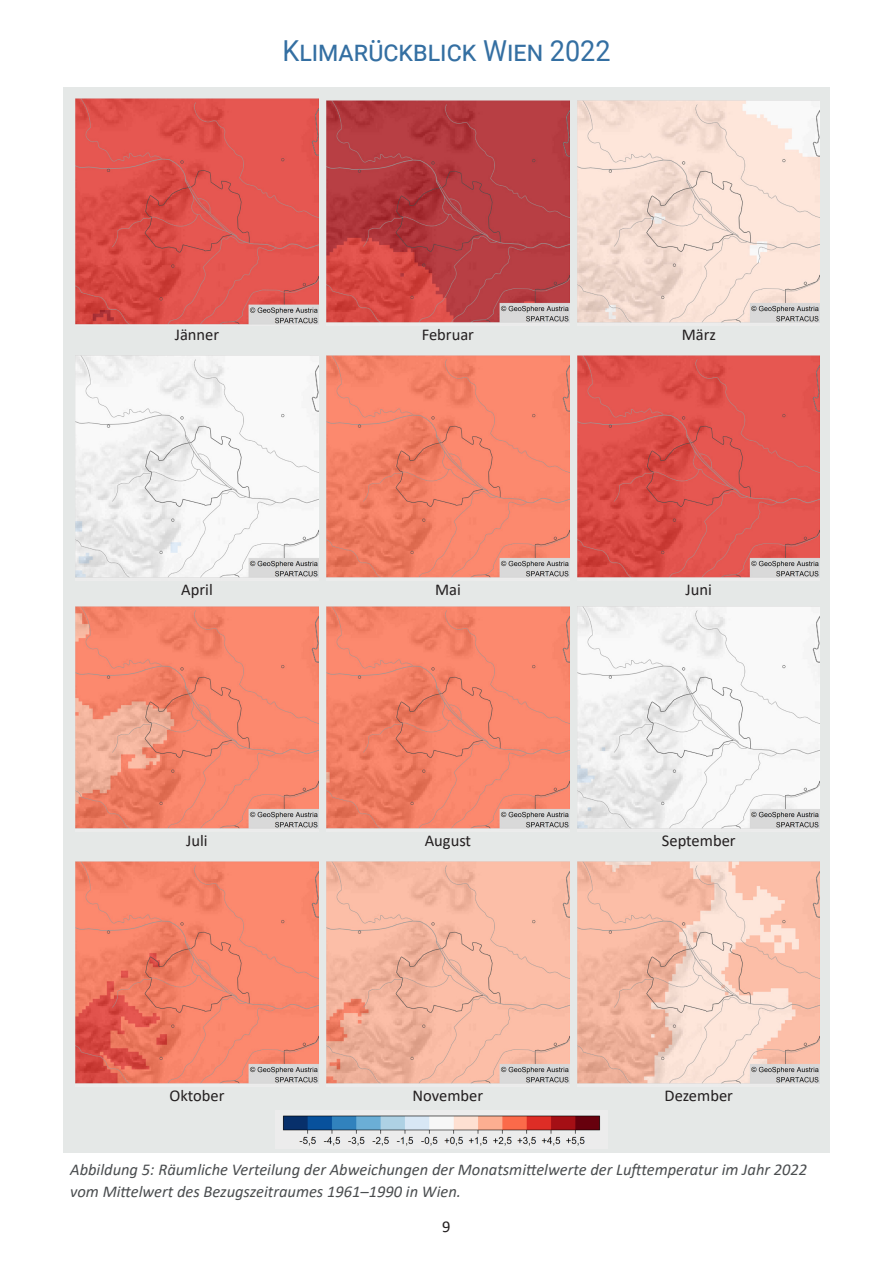
<style>
.page{position:relative;width:893px;height:1263px;background:#fff}
.page>*{position:absolute;margin:0;border:0;box-sizing:border-box;transform-origin:0 0}
.t1{font:28.95px "Roboto";color:#346fa2;scale:.93 1}
.t2{font:italic 16.5px/21.6px "Calibri";color:#4a4d4f}
.t3{font:16.5px "Calibri";color:#231f20}
</style>
<div class="page">
<div style="left:63px;top:88px;width:767px;height:1065px;background:#e5e8e7"></div>
<img style="left:76px;top:98px;width:242px;height:227px">
<img style="left:327px;top:100px;width:242px;height:223px">
<img style="left:577px;top:100px;width:243px;height:223px">
<img style="left:76px;top:355px;width:242px;height:223px">
<img style="left:76px;top:606px;width:242px;height:223px">
<img style="left:76px;top:861px;width:242px;height:223px">
<img style="left:327px;top:355px;width:242px;height:223px">
<img style="left:577px;top:355px;width:243px;height:223px">
<img style="left:327px;top:606px;width:242px;height:223px">
<img style="left:577px;top:606px;width:243px;height:223px">
<img style="left:327px;top:861px;width:242px;height:223px">
<img style="left:577px;top:861px;width:243px;height:223px">
<img style="left:283px;top:1115px;width:317px;height:31px">
<h1 class="t1" style="left:282px;top:30px;width:354px">Klimarückblick Wien 2022</h1>
<p class="t3" style="left:175px;top:323px;width:46px">Jänner</p>
<p class="t3" style="left:422px;top:323px;width:54px">Februar</p>
<p class="t3" style="left:682px;top:323px;width:36px">März</p>
<p class="t3" style="left:181px;top:578px;width:33px">April</p>
<p class="t3" style="left:435px;top:578px;width:27px">Mai</p>
<p class="t3" style="left:686px;top:578px;width:28px">Juni</p>
<p class="t3" style="left:186px;top:829px;width:23px">Juli</p>
<p class="t3" style="left:425px;top:829px;width:48px">August</p>
<p class="t3" style="left:662px;top:829px;width:75px">September</p>
<p class="t3" style="left:169px;top:1084px;width:57px">Oktober</p>
<p class="t3" style="left:413px;top:1084px;width:72px">November</p>
<p class="t3" style="left:665px;top:1084px;width:70px">Dezember</p>
<p class="t2" style="left:70px;top:1158px;width:739px">Abbildung 5: Räumliche Verteilung der Abweichungen der Monatsmittelwerte der Lufttemperatur im Jahr 2022 vom Mittelwert des Bezugszeitraumes 1961–1990 in Wien.</p>
<p class="t3" style="left:442px;top:1215px;width:10px">9</p>
</div>
